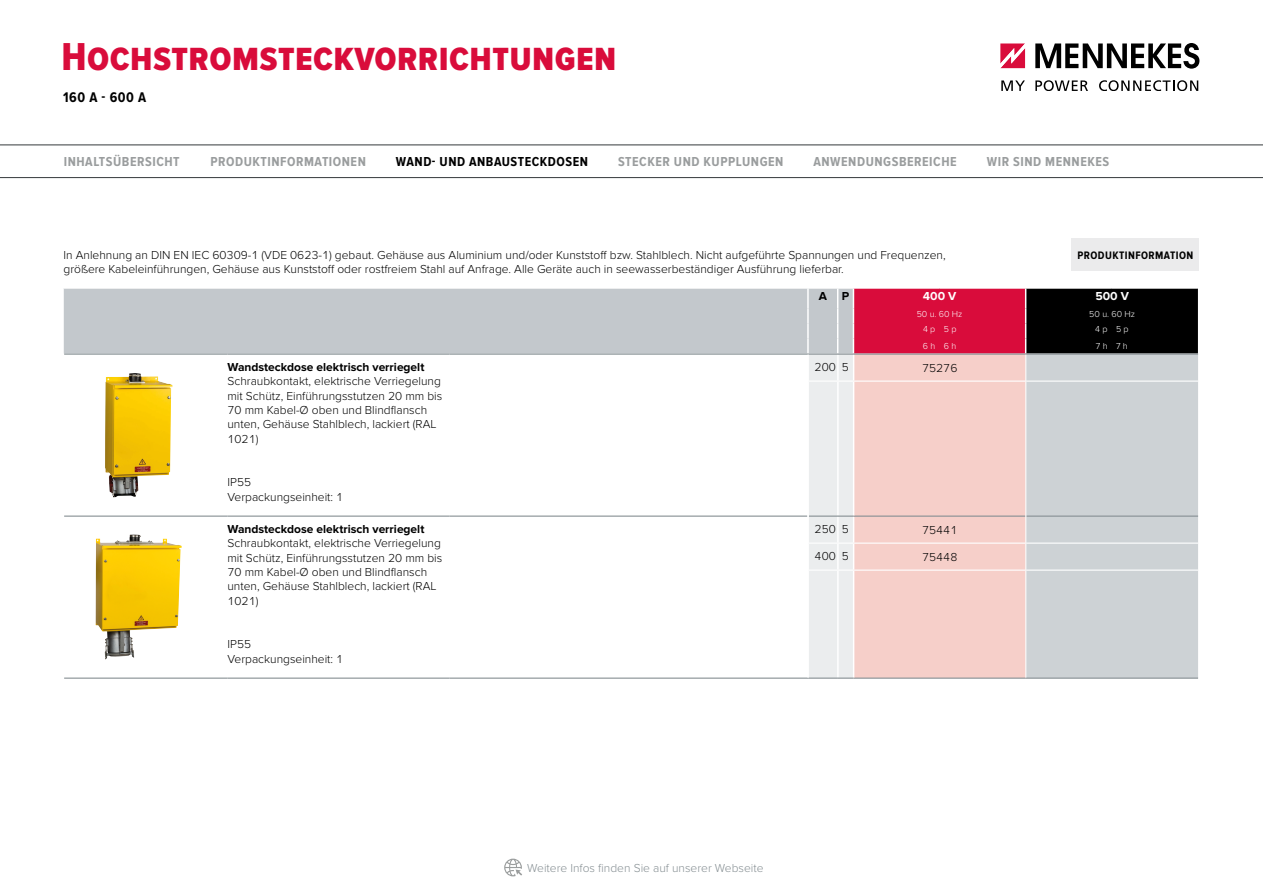
<style>
.page{position:relative;width:1263px;height:893px;background:#fff}
.page>*{position:absolute;margin:0;border:0;box-sizing:border-box;transform-origin:0 0}
.t1{font:40.35px "Proxima Nova Cond Extrabld";letter-spacing:.01em;color:#d90c3b}
.t2{font:700 14.55px "Proxima Nova Cond";letter-spacing:.04em;color:#000}
.t3{font:700 13.5px "Proxima Nova Cond";letter-spacing:.04em;color:#9a9d9e}
.t4{font:700 13.5px "Proxima Nova Cond";letter-spacing:.04em;color:#000}
.t5{font:300 12px/14.4px "Proxima Nova";color:#000}
.t6{font:700 12px "Proxima Nova";color:#000}
.t7{font:300 12px "Proxima Nova";color:#868f93}
.t8{font:700 12px "Proxima Nova";color:#fff}
.t9{font:700 11.25px "Proxima Nova Cond";letter-spacing:.04em;color:#000}
.t10{font:300 9px "Proxima Nova";color:#fff}
</style>
<div class="page">
<div style="left:64px;top:289px;width:743px;height:64px;background:#c3c8cc"></div>
<div style="left:1071px;top:238px;width:128px;height:33px;background:#ebebec"></div>
<svg style="left:0;top:145px;width:1263px;height:33px"></svg>
<svg style="left:504px;top:859px;width:18px;height:17px"></svg>
<svg style="left:1001px;top:80px;width:24px;height:11px"></svg>
<svg style="left:1035px;top:80px;width:53px;height:11px"></svg>
<svg style="left:1099px;top:80px;width:99px;height:11px"></svg>
<svg style="left:1035px;top:43px;width:164px;height:26px"></svg>
<svg style="left:1000px;top:43px;width:25px;height:25px"></svg>
<hr style="left:64px;top:354px;width:163px;height:1px;background:#868f93">
<hr style="left:227px;top:354px;width:222px;height:1px;background:#868f93">
<hr style="left:449px;top:354px;width:359px;height:1px;background:#868f93">
<hr style="left:64px;top:516px;width:163px;height:1px;background:#868f93">
<hr style="left:227px;top:516px;width:222px;height:1px;background:#868f93">
<hr style="left:449px;top:516px;width:358px;height:1px;background:#868f93">
<hr style="left:64px;top:678px;width:163px;height:1px;background:#868f93">
<hr style="left:227px;top:678px;width:222px;height:1px;background:#868f93">
<hr style="left:449px;top:678px;width:359px;height:1px;background:#868f93">
<svg style="left:807px;top:288px;width:391px;height:391px;background:#d0b5b8"></svg>
<hr style="left:807px;top:355px;width:2px;height:26px;background:#fff">
<hr style="left:807px;top:381px;width:2px;height:135px;background:#fff">
<hr style="left:807px;top:516px;width:2px;height:27px;background:#fff">
<hr style="left:807px;top:543px;width:2px;height:27px;background:#fff">
<hr style="left:807px;top:570px;width:2px;height:108px;background:#fff">
<img style="left:105px;top:373px;width:68px;height:124px">
<img style="left:96px;top:535px;width:38px;height:125px">
<h1 class="t1" style="left:62px;top:34px;width:556px">Hochstromsteckvorrichtungen</h1>
<p class="t2" style="left:63px;top:89px;width:85px">160 A - 600 A</p>
<p class="t3" style="left:64px;top:154px;width:117px">INHALTSÜBERSICHT</p>
<p class="t3" style="left:210px;top:154px;width:157px">PRODUKTINFORMATIONEN</p>
<p class="t3" style="left:618px;top:154px;width:167px">STECKER UND KUPPLUNGEN</p>
<p class="t3" style="left:813px;top:154px;width:145px">ANWENDUNGSBEREICHE</p>
<p class="t3" style="left:987px;top:154px;width:124px">WIR SIND MENNEKES</p>
<p class="t4" style="left:396px;top:154px;width:194px">WAND- UND ANBAUSTECKDOSEN</p>
<p class="t5" style="left:64px;top:248px;width:884px">In Anlehnung an DIN EN IEC 60309-1 (VDE 0623-1) gebaut. Gehäuse aus Aluminium und/oder Kunststoff bzw. Stahlblech. Nicht aufgeführte Spannungen und Frequenzen, größere Kabeleinführungen, Gehäuse aus Kunststoff oder rostfreiem Stahl auf Anfrage. Alle Geräte auch in seewasserbeständiger Ausführung lieferbar.</p>
<p class="t6" style="left:819px;top:289px;width:32px">A P</p>
<p class="t8" style="left:923px;top:289px;width:35px">400 V</p>
<p class="t8" style="left:1095px;top:289px;width:35px">500 V</p>
<p class="t10" style="left:917px;top:309px;width:47px">50 u. 60 Hz</p>
<p class="t10" style="left:1089px;top:309px;width:47px">50 u. 60 Hz</p>
<p class="t10" style="left:923px;top:324px;width:35px">4 p 5 p</p>
<p class="t10" style="left:1095px;top:324px;width:35px">4 p 5 p</p>
<p class="t10" style="left:923px;top:341px;width:35px">6 h 6 h</p>
<p class="t10" style="left:1096px;top:341px;width:33px">7 h 7 h</p>
<p class="t9" style="left:1077px;top:249px;width:118px">PRODUKTINFORMATION</p>
<p class="t6" style="left:227px;top:360px;width:198px">Wandsteckdose elektrisch verriegelt</p>
<p class="t5" style="left:227px;top:374px;width:216px">Schraubkontakt, elektrische Verriegelung mit Schütz, Einführungsstutzen 20 mm bis 70 mm Kabel-Ø oben und Blindflansch unten, Gehäuse Stahlblech, lackiert (RAL 1021)</p>
<p class="t5" style="left:227px;top:475px;width:117px">IP55<br>Verpackungseinheit: 1</p>
<p class="t6" style="left:227px;top:522px;width:198px">Wandsteckdose elektrisch verriegelt</p>
<p class="t5" style="left:227px;top:536px;width:216px">Schraubkontakt, elektrische Verriegelung mit Schütz, Einführungsstutzen 20 mm bis 70 mm Kabel-Ø oben und Blindflansch unten, Gehäuse Stahlblech, lackiert (RAL 1021)</p>
<p class="t5" style="left:227px;top:637px;width:117px">IP55<br>Verpackungseinheit: 1</p>
<p class="t5" style="left:815px;top:361px;width:36px">200 5</p>
<p class="t5" style="left:922px;top:361px;width:37px">75276</p>
<p class="t5" style="left:815px;top:523px;width:36px">250 5</p>
<p class="t5" style="left:922px;top:523px;width:37px">75441</p>
<p class="t5" style="left:815px;top:550px;width:36px">400 5</p>
<p class="t5" style="left:922px;top:550px;width:37px">75448</p>
<p class="t7" style="left:527px;top:861px;width:238px">Weitere Infos finden Sie auf unserer Webseite</p>
</div>
